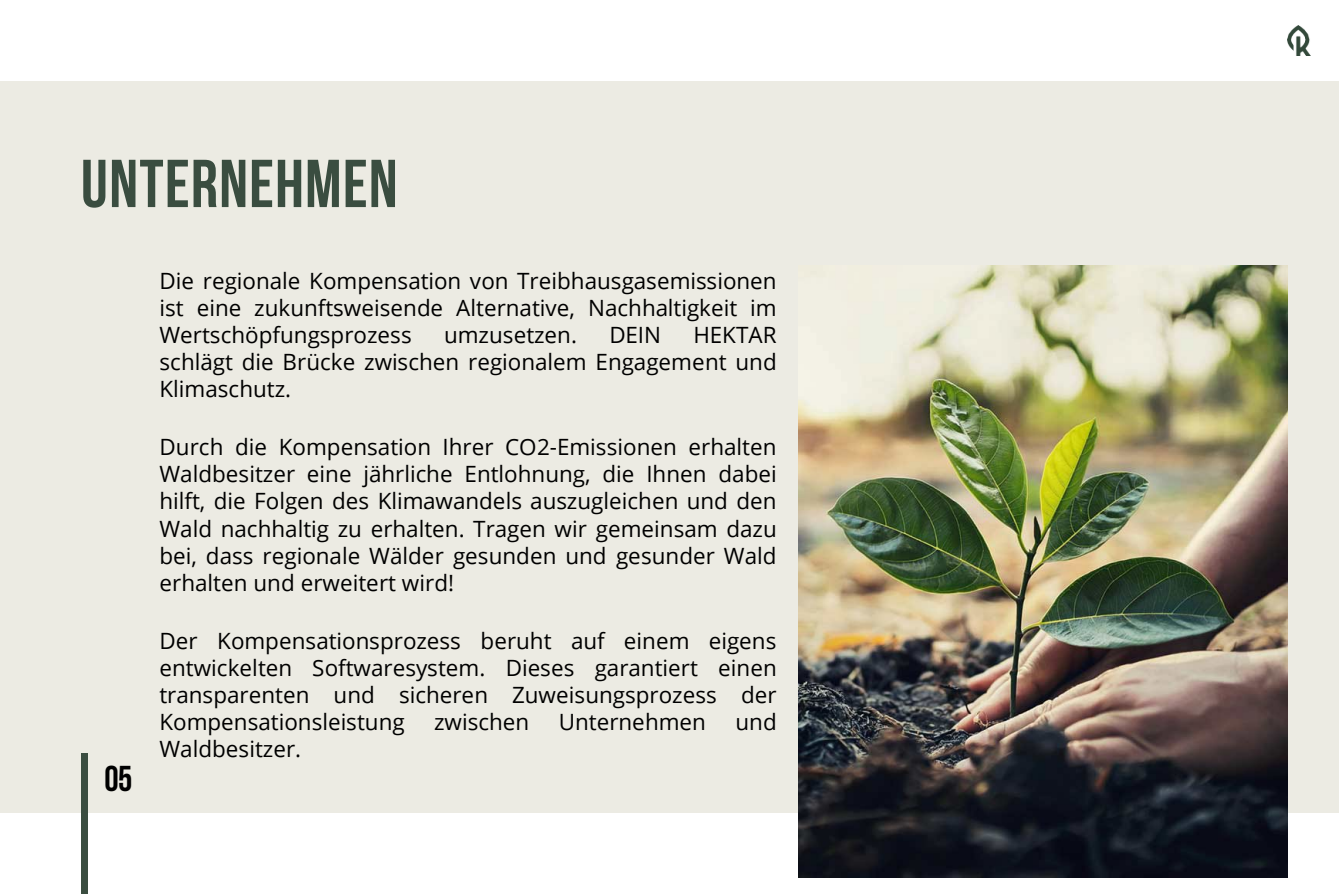
<style>
.page{position:relative;width:1339px;height:894px;background:#fff}
.page>*{position:absolute;margin:0;border:0;box-sizing:border-box;transform-origin:0 0}
.t1{font:67.5px "Bebas Neue";letter-spacing:.015em;color:#3a4d40}
.t2{font:36px "Bebas Neue";color:#000}
.t3{font:22.5px/27px "Open Sans";color:#000;text-align:justify}
</style>
<div class="page">
<img style="left:1287px;top:26px;width:23px;height:29px">
<div style="left:0;top:81px;width:1339px;height:731px;background:#ecebe3"></div>
<div style="left:81px;top:752px;width:6px;height:141px;background:#3a4d40"></div>
<img style="left:799px;top:265px;width:488px;height:612px">
<h2 class="t1" style="left:81px;top:147px;width:318px">UNTERNEHMEN</h2>
<p class="t3" style="left:159px;top:266px;width:619px">Die regionale Kompensation von Treibhausgasemissionen ist eine zukunftsweisende Alternative, Nachhaltigkeit im Wertschöpfungsprozess</p>
<p class="t3" style="left:159px;top:320px;width:619px;text-indent:534px">HEKTAR schlägt die Brücke zwischen regionalem Engagement und Klimaschutz.</p>
<p class="t3" style="left:444px;top:320px;width:134px">umzusetzen.</p>
<p class="t3" style="left:609px;top:320px;width:53px">DEIN</p>
<p class="t3" style="left:159px;top:433px;width:619px">Durch die Kompensation Ihrer CO2-Emissionen erhalten Waldbesitzer eine jährliche Entlohnung, die Ihnen dabei hilft, die Folgen des Klimawandels auszugleichen und den Wald nachhaltig zu erhalten. Tragen wir gemeinsam dazu bei, dass regionale Wälder gesunden und gesunder Wald erhalten und erweitert wird!</p>
<p class="t3" style="left:159px;top:626px;width:619px">Der Kompensationsprozess beruht auf einem eigens entwickelten Softwaresystem. Dieses garantiert einen transparenten und sicheren Zuweisungsprozess der Kompensationsleistung</p>
<p class="t3" style="left:434px;top:707px;width:97px">zwischen</p>
<p class="t3" style="left:559px;top:707px;width:149px">Unternehmen</p>
<p class="t3" style="left:735px;top:707px;width:43px">und</p>
<p class="t2" style="left:105px;top:759px;width:29px">05</p>
<p class="t3" style="left:159px;top:734px;width:143px">Waldbesitzer.</p>
</div>
